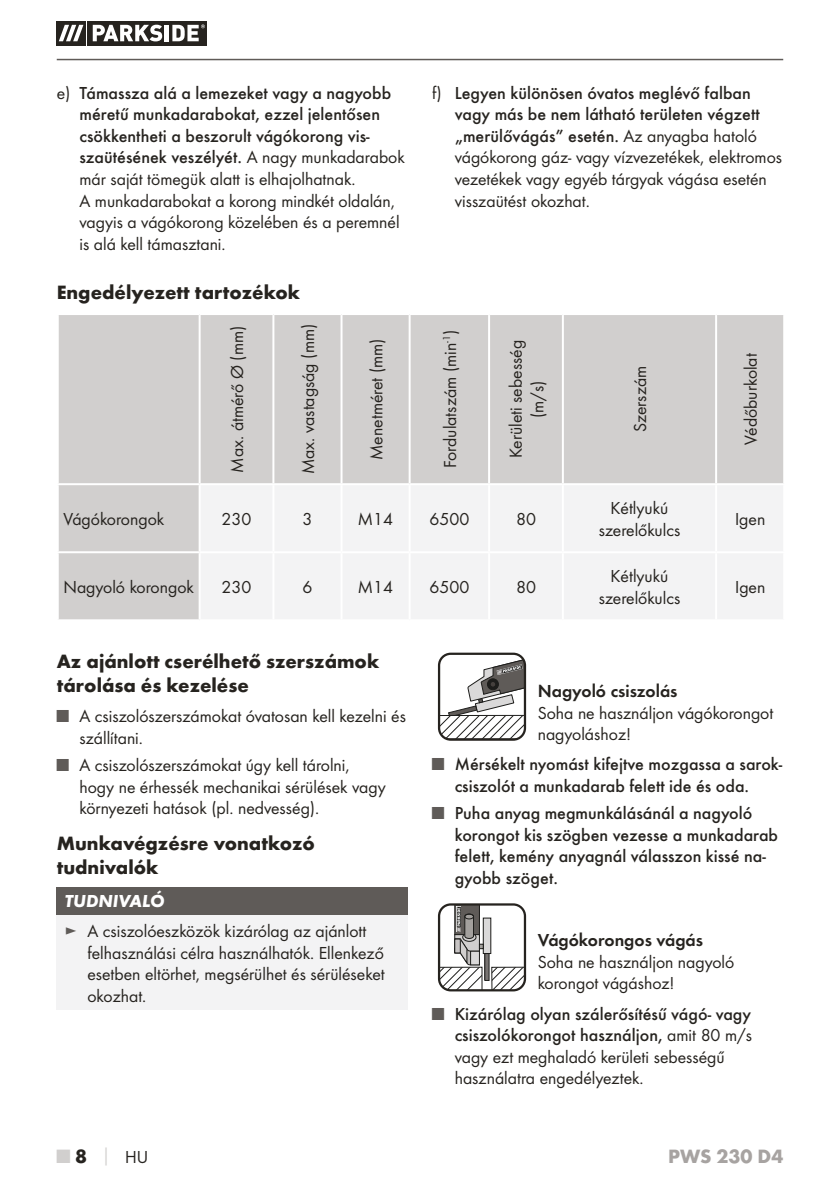
<style>
.page{position:relative;width:840px;height:1191px;background:#fff}
.page>*{position:absolute;margin:0;border:0;box-sizing:border-box;transform-origin:0 0}
.t1{font:700 20px/24px "Futura";color:#26231f}
.t2{font:700 20px "Futura";color:#a7a3a1}
.t3{font:18px/21.6px "Futura Boo";color:#26231f}
.t4{font:500 18px/21.6px "Futura";color:#26231f}
.t5{font:18px "Futura Dem";color:#26231f}
.t6{font:italic 700 18px "Futura";color:#fff}
.s1{font-family:"Futura Boo";font-weight:400}
.s2{color:#5f5b58}
.s3{font-family:"Futura Boo";font-weight:400;color:#5f5b58}
.s4{font-family:"Futura";font-weight:700;font-size:20px;color:#d1cfce}
.s5{font-family:"Futura";font-weight:700;font-size:20px}
.s6{font-family:"Futura";font-weight:700;color:#d1cfce}
</style>
<div class="page">
<hr style="left:57px;top:59px;width:725px;height:1px;background:#5f5b58">
<div style="left:57px;top:21px;width:29px;height:24px;background:#26231f"></div>
<svg style="left:87px;top:21px;width:120px;height:24px"></svg>
<svg style="left:59px;top:25px;width:24px;height:16px"></svg>
<svg style="left:93px;top:25px;width:69px;height:16px"></svg>
<hr style="left:165px;top:25px;width:4px;height:16px;background:#fff">
<svg style="left:172px;top:24px;width:33px;height:17px"></svg>
<div style="left:57px;top:887px;width:351px;height:28px;background:#5f5b58"></div>
<div style="left:57px;top:915px;width:351px;height:95px;background:#f3f3f4"></div>
<svg style="left:440px;top:658px;width:84px;height:81px"></svg>
<div style="left:437px;top:652px;width:89px;height:88px;border:2px solid #26231f;border-radius:12px"></div>
<svg style="left:493px;top:969px;width:29px;height:19px"></svg>
<div style="left:491px;top:967px;width:33px;height:23px;border:1px solid #1d1d1b"></div>
<div style="left:484px;top:953px;width:5px;height:27px;background:#787472"></div>
<div style="left:484px;top:953px;width:5px;height:27px;border:1px solid #1d1d1b"></div>
<div style="left:483px;top:918px;width:7px;height:35px;background:#dad9d9"></div>
<div style="left:482px;top:917px;width:9px;height:37px;border:1px solid #1d1d1b"></div>
<svg style="left:440px;top:906px;width:43px;height:82px"></svg>
<div style="left:437px;top:903px;width:89px;height:88px;border:2px solid #26231f;border-radius:12px"></div>
<div style="left:59px;top:315px;width:723px;height:304px;background:#d1cfce"></div>
<div style="left:200px;top:485px;width:582px;height:134px;background:#f3f3f4"></div>
<hr style="left:198px;top:485px;width:2px;height:66px;background:#fff">
<hr style="left:272px;top:485px;width:2px;height:66px;background:#fff">
<hr style="left:340px;top:485px;width:2px;height:66px;background:#fff">
<hr style="left:408px;top:485px;width:2px;height:66px;background:#fff">
<hr style="left:488px;top:485px;width:2px;height:66px;background:#fff">
<hr style="left:561px;top:485px;width:2px;height:66px;background:#fff">
<hr style="left:714px;top:485px;width:2px;height:66px;background:#fff">
<hr style="left:57px;top:551px;width:142px;height:2px;background:#fff">
<hr style="left:199px;top:551px;width:74px;height:2px;background:#fff">
<hr style="left:198px;top:553px;width:2px;height:66px;background:#fff">
<hr style="left:273px;top:551px;width:68px;height:2px;background:#fff">
<hr style="left:272px;top:553px;width:2px;height:66px;background:#fff">
<hr style="left:341px;top:551px;width:68px;height:2px;background:#fff">
<hr style="left:340px;top:553px;width:2px;height:66px;background:#fff">
<hr style="left:409px;top:551px;width:80px;height:2px;background:#fff">
<hr style="left:408px;top:553px;width:2px;height:66px;background:#fff">
<hr style="left:489px;top:551px;width:73px;height:2px;background:#fff">
<hr style="left:488px;top:553px;width:2px;height:66px;background:#fff">
<hr style="left:562px;top:551px;width:153px;height:2px;background:#fff">
<hr style="left:561px;top:553px;width:2px;height:66px;background:#fff">
<hr style="left:715px;top:551px;width:69px;height:2px;background:#fff">
<hr style="left:714px;top:553px;width:2px;height:66px;background:#fff">
<hr style="left:198px;top:315px;width:2px;height:168px;background:#fff">
<hr style="left:272px;top:315px;width:2px;height:168px;background:#fff">
<hr style="left:340px;top:315px;width:2px;height:168px;background:#fff">
<hr style="left:408px;top:315px;width:2px;height:168px;background:#fff">
<hr style="left:488px;top:315px;width:2px;height:168px;background:#fff">
<hr style="left:561px;top:315px;width:2px;height:168px;background:#fff">
<hr style="left:714px;top:315px;width:2px;height:168px;background:#fff">
<hr style="left:57px;top:483px;width:142px;height:2px;background:#fff">
<hr style="left:199px;top:483px;width:210px;height:2px;background:#fff">
<hr style="left:409px;top:483px;width:153px;height:2px;background:#fff">
<hr style="left:562px;top:483px;width:222px;height:2px;background:#fff">
<p class="t4" style="left:79px;top:83px;width:326px;text-indent:-23px"><span class="s1">e)</span> Támassza alá a lemezeket vagy a nagyobb méretű munkadarabokat, ezzel jelentősen csökkentheti a beszorult vágókorong vis&shy;szaütésének veszélyét. <span class="s1">A nagy munkada rabok</span></p>
<p class="t3" style="left:79px;top:169px;width:321px">már saját tömegük alatt is elhajolhatnak.<br>A munkadarabokat a korong mindkét oldalán, vagyis a vágókorong közelében és a peremnél is alá kell támasztani.</p>
<p class="t4" style="left:454px;top:83px;width:306px;text-indent:-23px"><span class="s1">f)</span> Legyen különösen óvatos meglévő falban vagy más be nem látható területen végzett „merülővágás” esetén. <span class="s1">Az anyagba hatoló</span></p>
<p class="t3" style="left:454px;top:147px;width:329px">vágókorong gáz- vagy vízvezetékek, elektromos vezetékek vagy egyéb tárgyak vágása esetén visszaütést okozhat.</p>
<p class="t1" style="left:57px;top:282px;width:245px">Engedélyezett tartozékok</p>
<p class="t3" style="left:227px;top:472px;width:148px;rotate:-90deg">Max. átmérő Ø (mm)</p>
<p class="t3" style="left:298px;top:474px;width:152px;rotate:-90deg">Max. vastagság (mm)</p>
<p class="t3" style="left:366px;top:460px;width:123px;rotate:-90deg">Menetméret (mm)</p>
<p class="t3" style="left:440px;top:468px;width:140px;rotate:-90deg">Fordulatszám (min<sup>-1</sup>)</p>
<p class="t3" style="left:505px;top:458px;width:119px;text-align:center;rotate:-90deg">Kerületi sebesség (m/s)</p>
<p class="t3" style="left:630px;top:432px;width:68px;rotate:-90deg">Szerszám</p>
<p class="t3" style="left:740px;top:445px;width:93px;rotate:-90deg">Védőburkolat</p>
<p class="t3" style="left:63px;top:509px;width:102px">Vágókorongok</p>
<p class="t3" style="left:221px;top:509px;width:31px">230</p>
<p class="t3" style="left:302px;top:509px;width:11px">3</p>
<p class="t3" style="left:358px;top:509px;width:37px">M14</p>
<p class="t3" style="left:429px;top:509px;width:41px">6500</p>
<p class="t3" style="left:515px;top:509px;width:21px">80</p>
<p class="t3" style="left:598px;top:498px;width:83px;text-align:center">Kétlyukú szerelőkulcs</p>
<p class="t3" style="left:734px;top:509px;width:32px">Igen</p>
<p class="t3" style="left:63px;top:577px;width:132px">Nagyoló korongok</p>
<p class="t3" style="left:221px;top:577px;width:31px">230</p>
<p class="t3" style="left:302px;top:577px;width:11px">6</p>
<p class="t3" style="left:358px;top:577px;width:37px">M14</p>
<p class="t3" style="left:429px;top:577px;width:41px">6500</p>
<p class="t3" style="left:515px;top:577px;width:21px">80</p>
<p class="t3" style="left:598px;top:566px;width:83px;text-align:center">Kétlyukú szerelőkulcs</p>
<p class="t3" style="left:734px;top:577px;width:32px">Igen</p>
<p class="t1" style="left:57px;top:650px;width:324px">Az ajánlott cserélhető szerszámok tárolása és kezelése</p>
<p class="t3" style="left:79px;top:706px;width:328px;text-indent:-23px"><span class="s2">■</span> A csiszolószerszámokat óvatosan kell kezelni és szállítani.</p>
<p class="t3" style="left:79px;top:755px;width:307px;text-indent:-23px"><span class="s2">■</span> A csiszolószerszámokat úgy kell tárolni, hogy ne érhessék mechanikai sérülések vagy környezeti hatások (pl. nedvesség).</p>
<p class="t1" style="left:57px;top:832px;width:259px">Munkavégzésre vonatkozó tudnivalók</p>
<p class="t6" style="left:65px;top:895px;width:101px">TUDNIVALÓ</p>
<p class="t3" style="left:87px;top:921px;width:298px;text-indent:-23px"><span class="s2">►</span> A csiszolóeszközök kizárólag az ajánlott felhasználási célra használhatók. Ellenkező esetben eltörhet, megsérülhet és sérüléseket okozhat.</p>
<p class="t5" style="left:537px;top:682px;width:141px">Nagyoló csiszolás</p>
<p class="t3" style="left:537px;top:702px;width:237px">Soha ne használjon vágókorongot nagyoláshoz!</p>
<p class="t4" style="left:432px;top:754px;width:352px;text-align:center"><span class="s3">■</span> Mérsékelt nyomást kifejtve mozgassa a sarok&shy;csiszolót a munkadarab felett ide és oda.</p>
<p class="t4" style="left:454px;top:803px;width:325px;text-indent:-23px"><span class="s3">■</span> Puha anyag megmunkálásánál a nagyoló korongot kis szögben vezesse a munkadarab felett, kemény anyagnál válasszon kissé na&shy;gyobb szöget.</p>
<p class="t5" style="left:537px;top:932px;width:167px">Vágókorongos vágás</p>
<p class="t3" style="left:537px;top:952px;width:198px">Soha ne használjon nagyoló korongot vágáshoz!</p>
<p class="t4" style="left:432px;top:1003px;width:321px;text-align:right"><span class="s3">■</span> Kizárólag olyan szálerősítésű vágó- vagy csiszolókorongot használjon, <span class="s1">amit 80 m/s</span></p>
<p class="t3" style="left:454px;top:1046px;width:271px">vagy ezt meghaladó kerületi sebességű használatra engedélyeztek.</p>
<p class="t3" style="left:57px;top:1146px;width:93px"><span class="s4">■</span> <span class="s5">8</span> <span class="s6">│</span> HU</p>
<p class="t2" style="left:667px;top:1147px;width:117px">PWS 230 D4</p>
</div>
